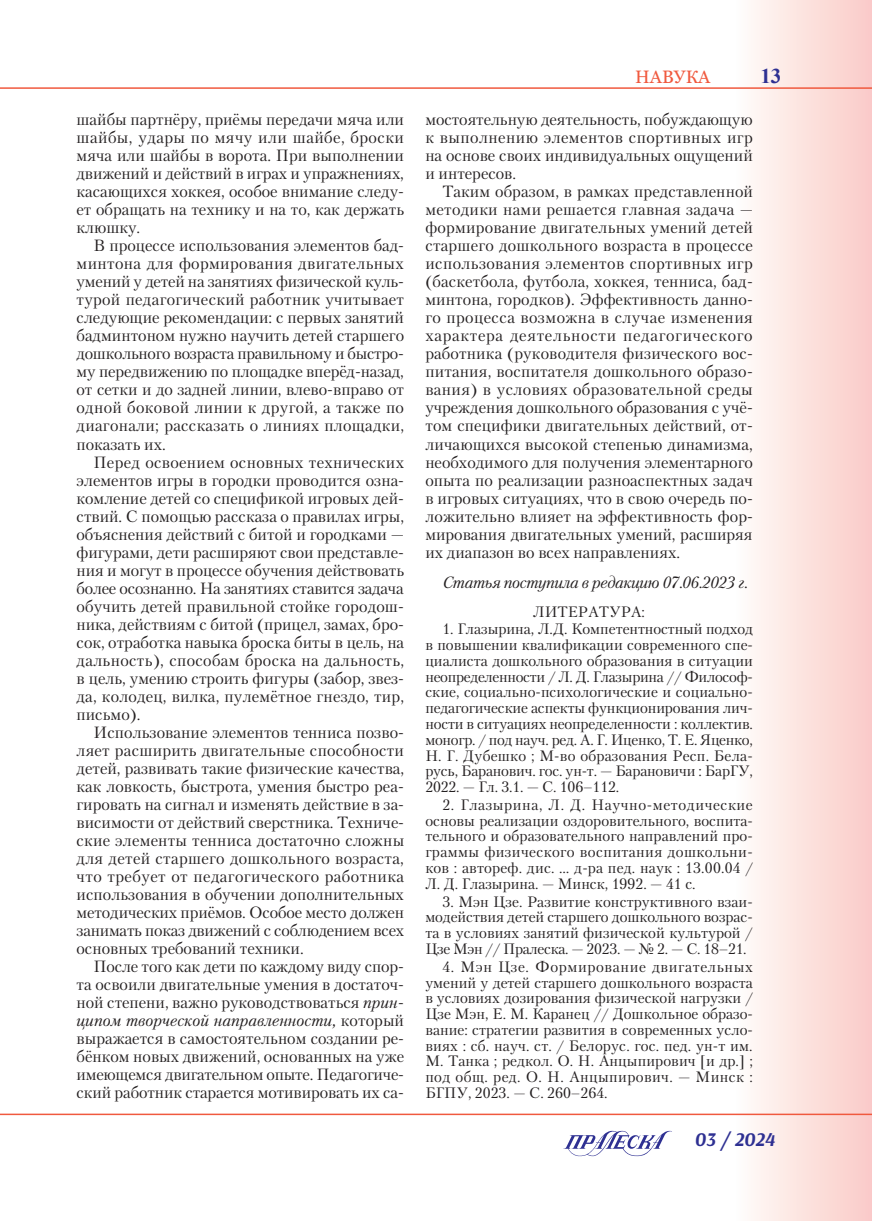
<style>
.page{position:relative;width:872px;height:1221px;background:#fff}
.page>*{position:absolute;margin:0;border:0;box-sizing:border-box;transform-origin:0 0}
.t1{font:700 21px "Times New Roman";color:#2e3092}
.t2{font:italic 700 19.5px "Arsenal";color:#2e3092}
.t3{font:18px "Georgia";color:#f0593e}
.Текст{font:16.2px/18px "Petersburg C";color:#231f20;text-align:justify}
.Текст-2{font:italic 16.2px "Petersburg C";letter-spacing:-.02em;color:#231f20}
.Литература{font:15px/15.8px "Petersburg C";letter-spacing:.005em;color:#231f20;text-align:justify}
.s1{font-style:italic}
</style>
<div class="page">
<div style="left:735px;top:0;width:137px;height:1220px;background:linear-gradient(to right,#fffdfa,#facac6)"></div>
<hr style="left:0;top:1113px;width:872px;height:1px;background:#f0593e">
<svg style="left:563px;top:1130px;width:109px;height:26px"></svg>
<hr style="left:0;top:87px;width:872px;height:2px;background:#f0593e">
<p class="Текст" style="left:77px;top:110px;width:329px">шайбы партнёру, приёмы передачи мяча или шайбы, удары по мячу или шайбе, броски мяча или шайбы в ворота. При выполнении движений и действий в играх и упражнениях, касающихся хоккея, особое внимание следу&shy;ет обращать на технику и на то, как держать клюшку.</p>
<p class="Текст" style="left:77px;top:236px;width:329px;text-indent:17px">В процессе использования элементов бад&shy;минтона для формирования двигательных умений у детей на занятиях физической куль&shy;турой педагогический работник учитывает следующие рекомендации: с первых занятий бадминтоном нужно научить детей старшего дошкольного возраста правильному и быстро&shy;му передвижению по площадке вперёд-назад, от сетки и до задней линии, влево-вправо от одной боковой линии к другой, а также по диагонали; рассказать о линиях площадки, показать их.</p>
<p class="Текст" style="left:77px;top:452px;width:329px;text-indent:17px">Перед освоением основных технических элементов игры в городки проводится озна&shy;комление детей со спецификой игровых дей&shy;ствий. С помощью рассказа о правилах игры, объяснения действий с битой и городками — фигурами, дети расширяют свои представле&shy;ния и могут в процессе обучения действовать более осознанно. На занятиях ставится задача обучить детей правильной стойке городош&shy;ника, действиям с битой (прицел, замах, бро&shy;сок, отработка навыка броска биты в цель, на дальность), способам броска на дальность, в цель, умению строить фигуры (забор, звез&shy;да, колодец, вилка, пулемётное гнездо, тир, письмо).</p>
<p class="Текст" style="left:77px;top:722px;width:329px;text-indent:17px">Использование элементов тенниса позво&shy;ляет расширить двигательные способности детей, развивать такие физические качества, как ловкость, быстрота, умения быстро реа&shy;гировать на сигнал и изменять действие в за&shy;висимости от действий сверстника. Техниче&shy;ские элементы тенниса достаточно сложны для детей старшего дошкольного возраста, что требует от педагогического работника использования в обучении дополнительных методических приёмов. Особое место должен занимать показ движений с соблюдением всех основных требований техники.</p>
<p class="Текст" style="left:77px;top:956px;width:329px;text-indent:17px">После того как дети по каждому виду спор&shy;та освоили двигательные умения в достаточ&shy;ной степени, важно руководствоваться <span class="s1">прин&shy;ципом творческой направленности,</span> который выражается в самостоятельном создании ре&shy;бёнком новых движений, основанных на уже имеющемся двигательном опыте. Педагогиче&shy;ский работник старается мотивировать их са-</p>
<p class="t3" style="left:635px;top:66px;width:76px">навука</p>
<p class="t1" style="left:760px;top:62px;width:22px">13</p>
<p class="Текст" style="left:425px;top:110px;width:329px">мостоятельную деятельность, побуждающую к выполнению элементов спортивных игр на основе своих индивидуальных ощущений и интересов.</p>
<p class="Текст" style="left:425px;top:182px;width:329px;text-indent:17px">Таким образом, в рамках представленной методики нами решается главная задача — формирование двигательных умений детей старшего дошкольного возраста в процессе использования элементов спортивных игр (баскетбола, футбола, хоккея, тенниса, бад&shy;минтона, городков). Эффективность данно&shy;го процесса возможна в случае изменения характера деятельности педагогического работника (руководителя физического вос&shy;питания, воспитателя дошкольного образо&shy;вания) в условиях образовательной среды учреждения дошкольного образования с учё&shy;том специфики двигательных действий, от&shy;личающихся высокой степенью динамизма, необходимого для получения элементарного опыта по реализации разноаспектных задач в игровых ситуациях, что в свою очередь по&shy;ложительно влияет на эффективность фор&shy;мирования двигательных умений, расширяя их диапазон во всех направлениях.</p>
<p class="Текст-2" style="left:442px;top:573px;width:307px">Статья поступила в редакцию 07.06.2023 г.</p>
<p class="Литература" style="left:533px;top:603px;width:24px">Литература</p>
<p class="Литература" style="left:641px;top:603px;width:5px">:</p>
<p class="Литература" style="left:425px;top:621px;width:329px;text-indent:17px">1. Глазырина, Л.Д. Компетентностный подход в повышении квалификации современного спе&shy;циалиста дошкольного образования в ситуации неопределенности / Л. Д. Глазырина // Философ&shy;ские, социально-психологические и социально&shy;педагогические аспекты функционирования лич&shy;ности в ситуациях неопределенности : коллектив. моногр. / под науч. ред. А. Г. Иценко, Т. Е. Яценко, Н. Г. Дубешко ; М-во образования Респ. Бела&shy;русь, Баранович. гос. ун-т. — Барановичи : БарГУ, 2022. — Гл. 3.1. — С. 106–112.</p>
<p class="Литература" style="left:425px;top:796px;width:329px;text-indent:17px">2. Глазырина, Л. Д. Научно-методические основы реализации оздоровительного, воспита&shy;тельного и образовательного направлений про&shy;граммы физического воспитания дошкольни&shy;ков : автореф. дис. … д-ра пед. наук : 13.00.04 / Л. Д. Глазырина. — Минск, 1992. — 41 с.</p>
<p class="Литература" style="left:425px;top:893px;width:329px;text-indent:17px">3. Мэн Цзе. Развитие конструктивного взаи&shy;модействия детей старшего дошкольного возрас&shy;та в условиях занятий физической культурой / Цзе Мэн // Пралеска. — 2023. — № 2. — С. 18–21.</p>
<p class="Литература" style="left:425px;top:958px;width:329px;text-indent:17px">4. Мэн Цзе. Формирование двигательных умений у детей старшего дошкольного возраста в условиях дозирования физической нагрузки / Цзе Мэн, Е. М. Каранец // Дошкольное образо&shy;вание: стратегии развития в современных усло&shy;виях : сб. науч. ст. / Белорус. гос. пед. ун-т им.<br>М. Танка ; редкол. О. Н. Анцыпирович [и др.] ; под общ. ред. О. Н. Анцыпирович. — Минск :<br>БГПУ, 2023. — С. 260–264.</p>
<p class="t2" style="left:694px;top:1126px;width:82px">03 / 2024</p>
</div>
